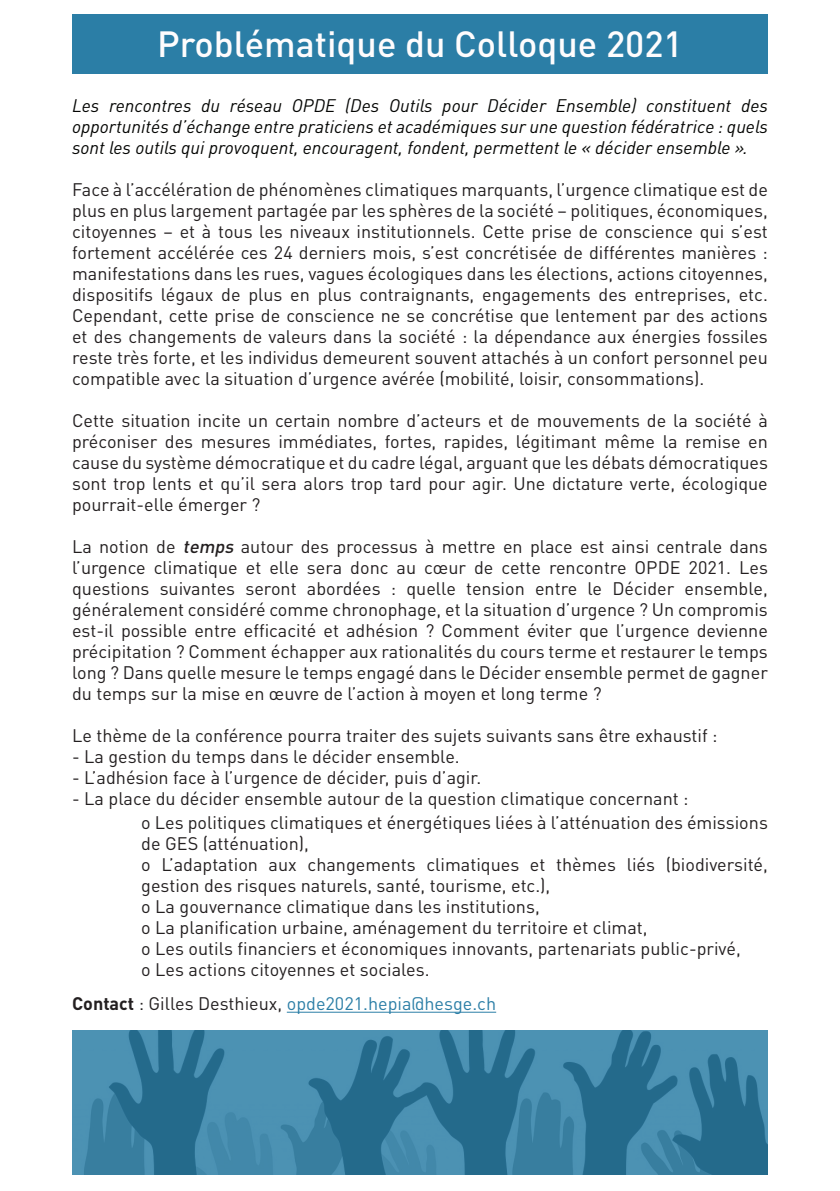
<style>
.page{position:relative;width:840px;height:1191px;background:#fff}
.page>*{position:absolute;margin:0;border:0;box-sizing:border-box;transform-origin:0 0}
.t1{font:500 36px "DIN Pro";color:#fefcfd}
.t2{font:18px/21px "DIN Pro";color:#231f20;text-align:justify}
.t3{font:italic 18px/21px "DIN Pro";color:#040503;text-align:justify}
.t4{font:18px "DIN Pro";color:#2b7ea6}
.s1{font-weight:500;font-style:italic}
.s2{font-weight:700;color:#231f20}
.s3{color:#231f20}
</style>
<div class="page">
<div style="left:72px;top:14px;width:695px;height:60px;background:#2b7ea6"></div>
<img style="left:72px;top:1030px;width:695px;height:145px">
<hr style="left:287px;top:1011px;width:209px;height:1px;background:#2b7ea6">
<p class="t1" style="left:157px;top:15px;width:527px">Problématique du Colloque 2021</p>
<p class="t3" style="left:72px;top:93px;width:697px">Les rencontres du réseau OPDE (Des Outils pour Décider Ensemble) constituent des opportunités d’échange entre praticiens et académiques sur une question fédératrice : quels sont les outils qui provoquent, encouragent, fondent, permettent le « décider ensemble ».</p>
<p class="t2" style="left:72px;top:177px;width:697px">Face à l’accélération de phénomènes climatiques marquants, l’urgence climatique est de plus en plus largement partagée par les sphères de la société – politiques, économiques, citoyennes – et à tous les niveaux institutionnels. Cette prise de conscience qui s’est fortement accélérée ces 24 derniers mois, s’est concrétisée de différentes manières : manifestations dans les rues, vagues écologiques dans les élections, actions citoyennes, dispositifs légaux de plus en plus contraignants, engagements des entreprises, etc.<br>Cependant, cette prise de conscience ne se concrétise que lentement par des actions et des changements de valeurs dans la société : la dépendance aux énergies fossiles reste très forte, et les individus demeurent souvent attachés à un confort personnel peu compatible avec la situation d’urgence avérée (mobilité, loisir, consommations).</p>
<p class="t2" style="left:72px;top:408px;width:697px">Cette situation incite un certain nombre d’acteurs et de mouvements de la société à préconiser des mesures immédiates, fortes, rapides, légitimant même la remise en cause du système démocratique et du cadre légal, arguant que les débats démocratiques sont trop lents et qu’il sera alors trop tard pour agir. Une dictature verte, écologique pourrait-elle émerger ?</p>
<p class="t2" style="left:72px;top:534px;width:697px">La notion de <span class="s1">temps</span> autour des processus à mettre en place est ainsi centrale dans l’urgence climatique et elle sera donc au cœur de cette rencontre OPDE 2021. Les questions suivantes seront abordées : quelle tension entre le Décider ensemble, généralement considéré comme chronophage, et la situation d’urgence ? Un compromis est-il possible entre efficacité et adhésion ? Comment éviter que l’urgence devienne précipitation ? Comment échapper aux rationalités du cours terme et restaurer le temps long ? Dans quelle mesure le temps engagé dans le Décider ensemble permet de gagner du temps sur la mise en œuvre de l’action à moyen et long terme ?</p>
<p class="t2" style="left:72px;top:723px;width:646px">Le thème de la conférence pourra traiter des sujets suivants sans être exhaustif :</p>
<p class="t2" style="left:72px;top:744px;width:389px">- La gestion du temps dans le décider ensemble.</p>
<p class="t2" style="left:72px;top:765px;width:410px">- L’adhésion face à l’urgence de décider, puis d’agir.</p>
<p class="t2" style="left:72px;top:786px;width:617px">- La place du décider ensemble autour de la question climatique concernant :</p>
<p class="t2" style="left:141px;top:810px;width:627px">o Les politiques climatiques et énergétiques liées à l’atténuation des émissions de GES (atténuation),</p>
<p class="t2" style="left:141px;top:852px;width:627px">o L’adaptation aux changements climatiques et thèmes liés (biodiversité, gestion des risques naturels, santé, tourisme, etc.),</p>
<p class="t2" style="left:141px;top:894px;width:400px">o La gouvernance climatique dans les institutions,</p>
<p class="t2" style="left:141px;top:915px;width:507px">o La planification urbaine, aménagement du territoire et climat,</p>
<p class="t2" style="left:141px;top:936px;width:600px">o Les outils financiers et économiques innovants, partenariats public-privé,</p>
<p class="t2" style="left:141px;top:957px;width:290px">o Les actions citoyennes et sociales.</p>
<p class="t4" style="left:72px;top:989px;width:425px"><span class="s2">Contact</span> <span class="s3">: Gilles Desthieux,</span> opde2021.hepia@hesge.ch</p>
</div>
